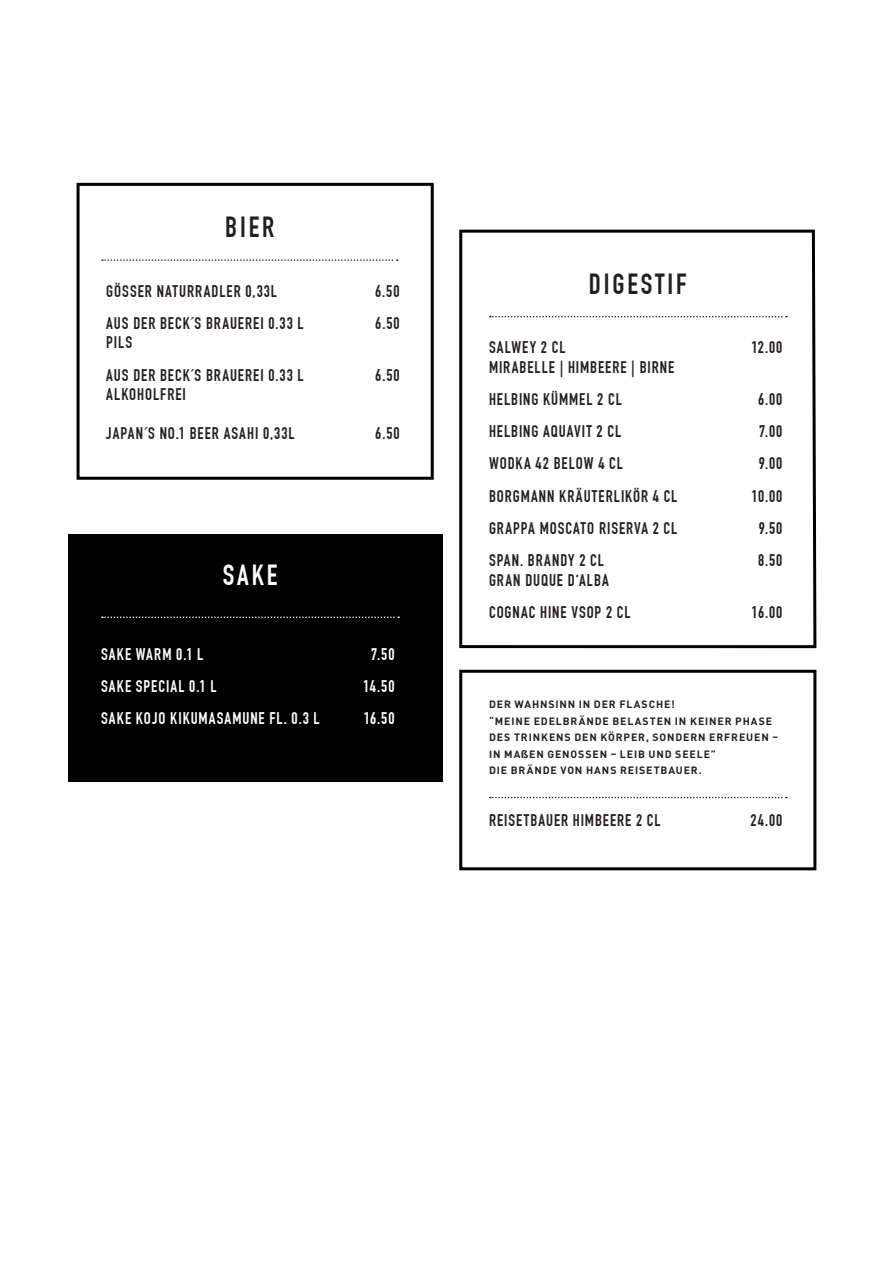
<style>
.page{position:relative;width:893px;height:1263px;background:#fff}
.page>*{position:absolute;margin:0;border:0;box-sizing:border-box;transform-origin:0 0}
.t1{font:700 28.5px "DIN Condensed";letter-spacing:.1em;color:#231f20}
.t2{font:700 28.5px "DIN Condensed";color:#fff}
.t3{font:700 16.5px "DIN Condensed";letter-spacing:.06em;color:#231f20}
.t4{font:700 16.5px "DIN Condensed";letter-spacing:.065em;color:#fff}
.t5{font:700 10.5px/16.5px "DIN Pro";letter-spacing:.08em;color:#231f20}
.s1{font-family:"Univer Bol";font-weight:400;font-size:10.8px}
</style>
<div class="page">
<svg style="left:459px;top:229px;width:358px;height:420px"></svg>
<svg style="left:490px;top:316px;width:297px;height:1px"></svg>
<div style="left:77px;top:183px;width:357px;height:297px;border:3px solid #000"></div>
<div style="left:459px;top:670px;width:357px;height:200px;background:#fff;border:3px solid #000"></div>
<svg style="left:102px;top:259px;width:296px;height:2px"></svg>
<svg style="left:490px;top:797px;width:297px;height:1px"></svg>
<div style="left:68px;top:534px;width:374px;height:247px;background:#000"></div>
<svg style="left:102px;top:616px;width:297px;height:2px"></svg>
<p class="t1" style="left:225px;top:210px;width:51px">BIER</p>
<p class="t3" style="left:106px;top:281px;width:172px">GÖSSER NATURRADLER 0,33L</p>
<p class="t3" style="left:375px;top:281px;width:26px">6.50</p>
<p class="t3" style="left:106px;top:313px;width:199px">AUS DER BECK´S BRAUEREI 0.33 L</p>
<p class="t3" style="left:375px;top:313px;width:26px">6.50</p>
<p class="t3" style="left:106px;top:333px;width:27px">PILS</p>
<p class="t3" style="left:106px;top:365px;width:199px">AUS DER BECK´S BRAUEREI 0.33 L</p>
<p class="t3" style="left:375px;top:365px;width:26px">6.50</p>
<p class="t3" style="left:106px;top:385px;width:81px">ALKOHOLFREI</p>
<p class="t3" style="left:106px;top:424px;width:190px">JAPAN´S NO.1 BEER ASAHI 0,33L</p>
<p class="t3" style="left:375px;top:424px;width:26px">6.50</p>
<p class="t2" style="left:223px;top:559px;width:56px">SAKE</p>
<p class="t4" style="left:101px;top:644px;width:104px">SAKE WARM 0.1 L</p>
<p class="t4" style="left:371px;top:644px;width:25px">7.50</p>
<p class="t4" style="left:101px;top:677px;width:117px">SAKE SPECIAL 0.1 L</p>
<p class="t4" style="left:363px;top:677px;width:33px">14.50</p>
<p class="t4" style="left:101px;top:709px;width:220px">SAKE KOJO KIKUMASAMUNE FL. 0.3 L</p>
<p class="t4" style="left:364px;top:709px;width:32px">16.50</p>
<p class="t1" style="left:589px;top:267px;width:99px">DIGESTIF</p>
<p class="t3" style="left:489px;top:338px;width:78px">SALWEY 2 CL</p>
<p class="t3" style="left:751px;top:338px;width:32px">12.00</p>
<p class="t3" style="left:489px;top:357px;width:187px">MIRABELLE | HIMBEERE | BIRNE</p>
<p class="t3" style="left:489px;top:389px;width:134px">HELBING KÜMMEL 2 CL</p>
<p class="t3" style="left:758px;top:389px;width:26px">6.00</p>
<p class="t3" style="left:489px;top:422px;width:134px">HELBING AQUAVIT 2 CL</p>
<p class="t3" style="left:759px;top:422px;width:25px">7.00</p>
<p class="t3" style="left:489px;top:454px;width:135px">WODKA 42 BELOW 4 CL</p>
<p class="t3" style="left:759px;top:454px;width:25px">9.00</p>
<p class="t3" style="left:489px;top:486px;width:190px">BORGMANN KRÄUTERLIKÖR 4 CL</p>
<p class="t3" style="left:751px;top:486px;width:32px">10.00</p>
<p class="t3" style="left:489px;top:518px;width:190px">GRAPPA MOSCATO RISERVA 2 CL</p>
<p class="t3" style="left:759px;top:518px;width:25px">9.50</p>
<p class="t3" style="left:489px;top:551px;width:116px">SPAN. BRANDY 2 CL</p>
<p class="t3" style="left:758px;top:551px;width:26px">8.50</p>
<p class="t3" style="left:489px;top:570px;width:121px">GRAN DUQUE D‘ALBA</p>
<p class="t3" style="left:489px;top:602px;width:143px">COGNAC HINE VSOP 2 CL</p>
<p class="t3" style="left:751px;top:602px;width:32px">16.00</p>
<p class="t5" style="left:489px;top:696px;width:290px">DER WAHNSINN IN DER FLASCHE!<br>“MEINE EDELBRÄNDE BELASTEN IN KEINER PHASE DES TRINKENS DEN KÖRPER, SONDERN ERFREUEN – IN MA<span class="s1">ß</span>EN GENOSSEN – LEIB UND SEELE”<br>DIE BRÄNDE VON HANS REISETBAUER.</p>
<p class="t3" style="left:489px;top:810px;width:173px">REISETBAUER HIMBEERE 2 CL</p>
<p class="t3" style="left:750px;top:810px;width:34px">24.00</p>
</div>
